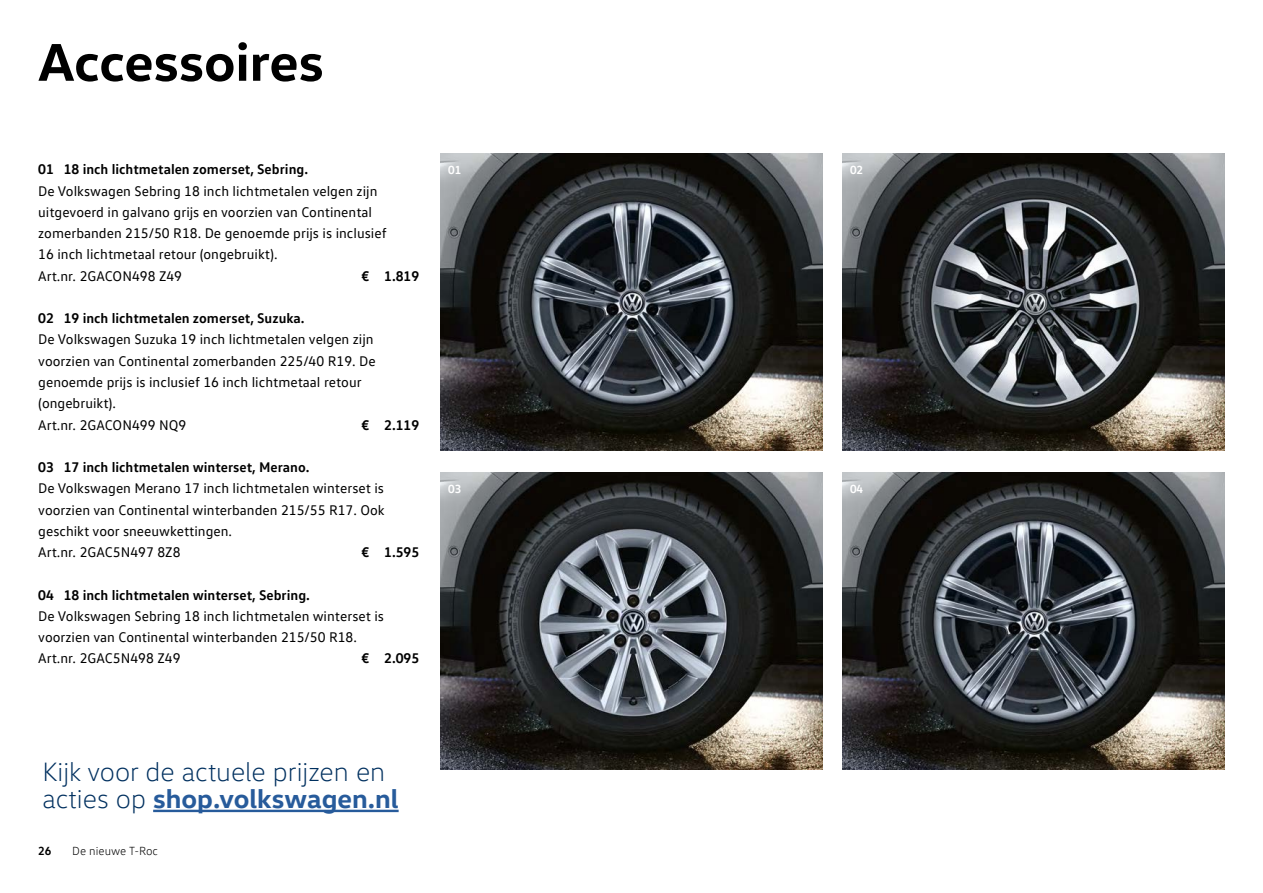
<style>
.page{position:relative;width:1263px;height:893px;background:#fff}
.page>*{position:absolute;margin:0;border:0;box-sizing:border-box;transform-origin:0 0}
.t1{font:700 54px "VW Head";color:#000}
.t2{font:300 27px/27px "VW Head";color:#00305f}
.t3{font:14.25px/21.3px "VW Text";color:#000}
.t4{font:700 14.25px "VW Text";color:#000}
.t5{font:300 12px "VW Text";color:#000}
.t6{font:700 12px "VW Text";color:#fff}
.t7{font:700 12px "VW Text";color:#000}
.s1{font-weight:700;color:#275b9b}
</style>
<div class="page">
<img style="left:440px;top:153px;width:383px;height:298px">
<img style="left:440px;top:472px;width:383px;height:298px">
<img style="left:842px;top:153px;width:383px;height:298px">
<img style="left:842px;top:472px;width:383px;height:298px">
<hr style="left:153px;top:810px;width:246px;height:2px;background:#275b9b">
<h1 class="t1" style="left:38px;top:27px;width:287px">Accessoires</h1>
<p class="t4" style="left:38px;top:160px;width:271px">01 18 inch lichtmetalen zomerset, Sebring.</p>
<p class="t3" style="left:38px;top:180px;width:350px">De Volkswagen Sebring 18 inch lichtmetalen velgen zijn uitgevoerd in galvano grijs en voorzien van Continental zomerbanden 215/50 R18. De genoemde prijs is inclusief 16 inch lichtmetaal retour (ongebruikt).<br>Art.nr. 2GACON498 Z49</p>
<p class="t4" style="left:361px;top:266px;width:59px">€ 1.819</p>
<p class="t4" style="left:38px;top:309px;width:268px">02 19 inch lichtmetalen zomerset, Suzuka.</p>
<p class="t3" style="left:38px;top:328px;width:339px">De Volkswagen Suzuka 19 inch lichtmetalen velgen zijn voorzien van Continental zomerbanden 225/40 R19. De genoemde prijs is inclusief 16 inch lichtmetaal retour (ongebruikt).<br>Art.nr. 2GACON499 NQ9</p>
<p class="t4" style="left:361px;top:415px;width:59px">€ 2.119</p>
<p class="t4" style="left:38px;top:458px;width:273px">03 17 inch lichtmetalen winterset, Merano.</p>
<p class="t3" style="left:38px;top:477px;width:348px">De Volkswagen Merano 17 inch lichtmetalen winterset is voorzien van Continental winterbanden 215/55 R17. Ook geschikt voor sneeuwkettingen.<br>Art.nr. 2GAC5N497 8Z8</p>
<p class="t4" style="left:361px;top:543px;width:59px">€ 1.595</p>
<p class="t4" style="left:38px;top:585px;width:273px">04 18 inch lichtmetalen winterset, Sebring.</p>
<p class="t3" style="left:38px;top:605px;width:347px">De Volkswagen Sebring 18 inch lichtmetalen winterset is voorzien van Continental winterbanden 215/50 R18.<br>Art.nr. 2GAC5N498 Z49</p>
<p class="t4" style="left:361px;top:649px;width:59px">€ 2.095</p>
<p class="t6" style="left:448px;top:162px;width:15px">01</p>
<p class="t6" style="left:448px;top:481px;width:15px">03</p>
<h2 class="t2" style="left:43px;top:758px;width:358px">Kijk voor de actuele prijzen en acties op <span class="s1">shop.volkswagen.nl</span></h2>
<p class="t7" style="left:38px;top:843px;width:15px">26</p>
<p class="t5" style="left:72px;top:843px;width:87px">De nieuwe T-Roc</p>
<p class="t6" style="left:850px;top:162px;width:15px">02</p>
<p class="t6" style="left:850px;top:481px;width:15px">04</p>
</div>
